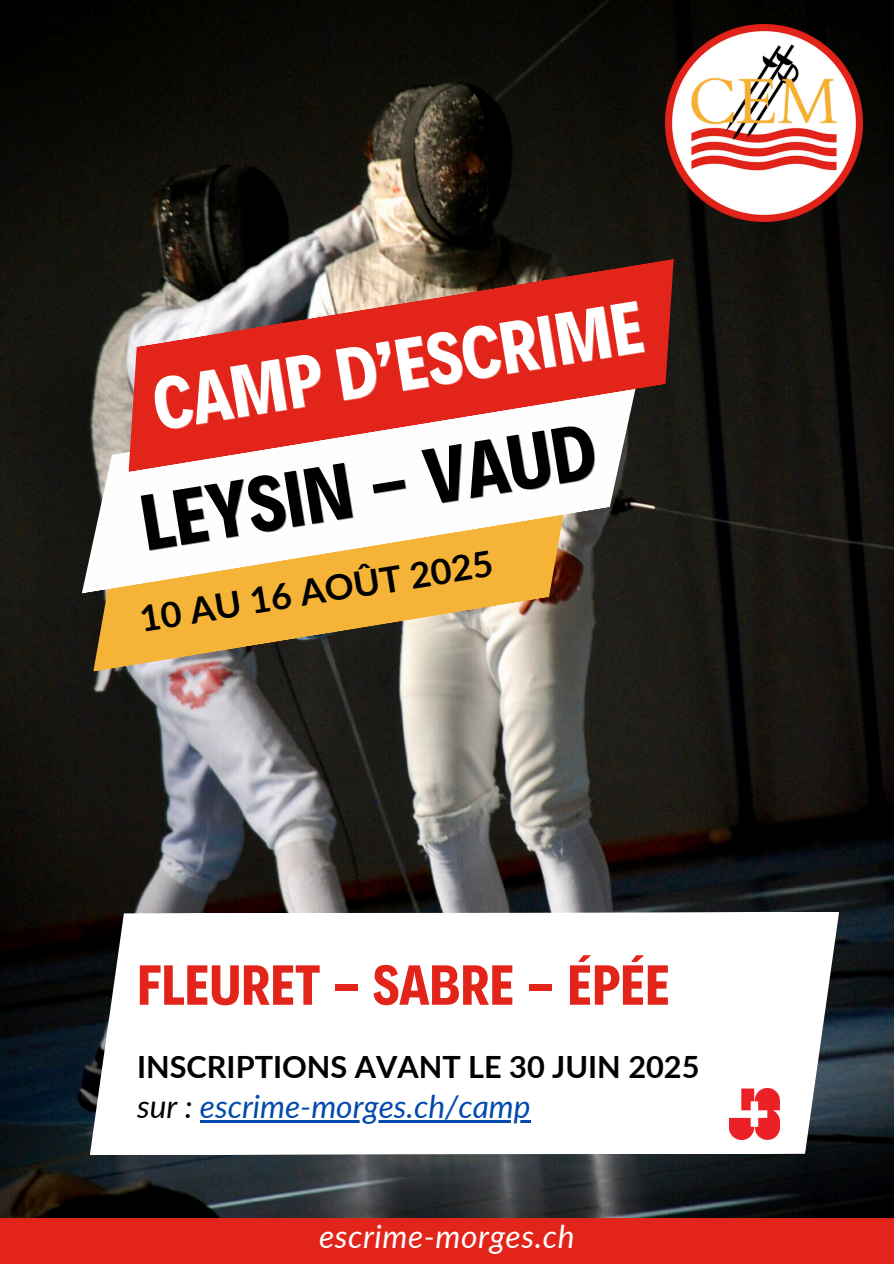
<style>
.page{position:relative;width:894px;height:1264px;background:#fff}
.page>*{position:absolute;margin:0;border:0;box-sizing:border-box;transform-origin:0 0}
.t1{font:700 79.95px "Decalotype";color:#000}
.t2{font:700 74.55px "Decalotype";color:#fff}
.t3{font:700 57px "Decalotype";color:#e2241a}
.t4{font:700 36.15px "Lato";color:#000}
.t5{font:italic 31.65px "Lato";color:#004aad}
.t6{font:italic 31.65px "Lato";letter-spacing:.02em;color:#fff}
.t7{font:700 30.6px "Lato";color:#000}
.s1{color:#000}
</style>
<div class="page">
<img style="left:0;top:0;width:893px;height:1218px">
<div style="left:0;top:1218px;width:893px;height:45px;background:#e2241a"></div>
<svg style="left:90px;top:911px;width:748px;height:244px"></svg>
<img style="left:665px;top:25px;width:197px;height:197px">
<svg style="left:93px;top:593px;width:471px;height:78px;background:#bc9857"></svg>
<svg style="left:82px;top:368px;width:557px;height:225px"></svg>
<svg style="left:128px;top:259px;width:545px;height:213px;fill:#e2241a"></svg>
<img style="left:729px;top:1088px;width:49px;height:51px">
<hr style="left:200px;top:1120px;width:330px;height:2px;background:#004aad">
<h1 class="t2" style="left:146px;top:355px;width:497px;rotate:-9deg">CAMP D’ESCRIME</h1>
<p class="t1" style="left:133px;top:470px;width:461px;rotate:-9deg">LEYSIN - VAUD</p>
<p class="t4" style="left:136px;top:596px;width:358px;rotate:-9deg">10 AU 16 AOÛT 2025</p>
<p class="t3" style="left:137px;top:947px;width:534px">FLEURET - SABRE - ÉPÉE</p>
<h3 class="t7" style="left:137px;top:1047px;width:563px">INSCRIPTIONS AVANT LE 30 JUIN 2025</h3>
<h2 class="t5" style="left:137px;top:1086px;width:395px"><span class="s1">sur :</span> escrime-morges.ch/camp</h2>
<h1 class="t6" style="left:319px;top:1216px;width:257px">escrime-morges.ch</h1>
</div>
